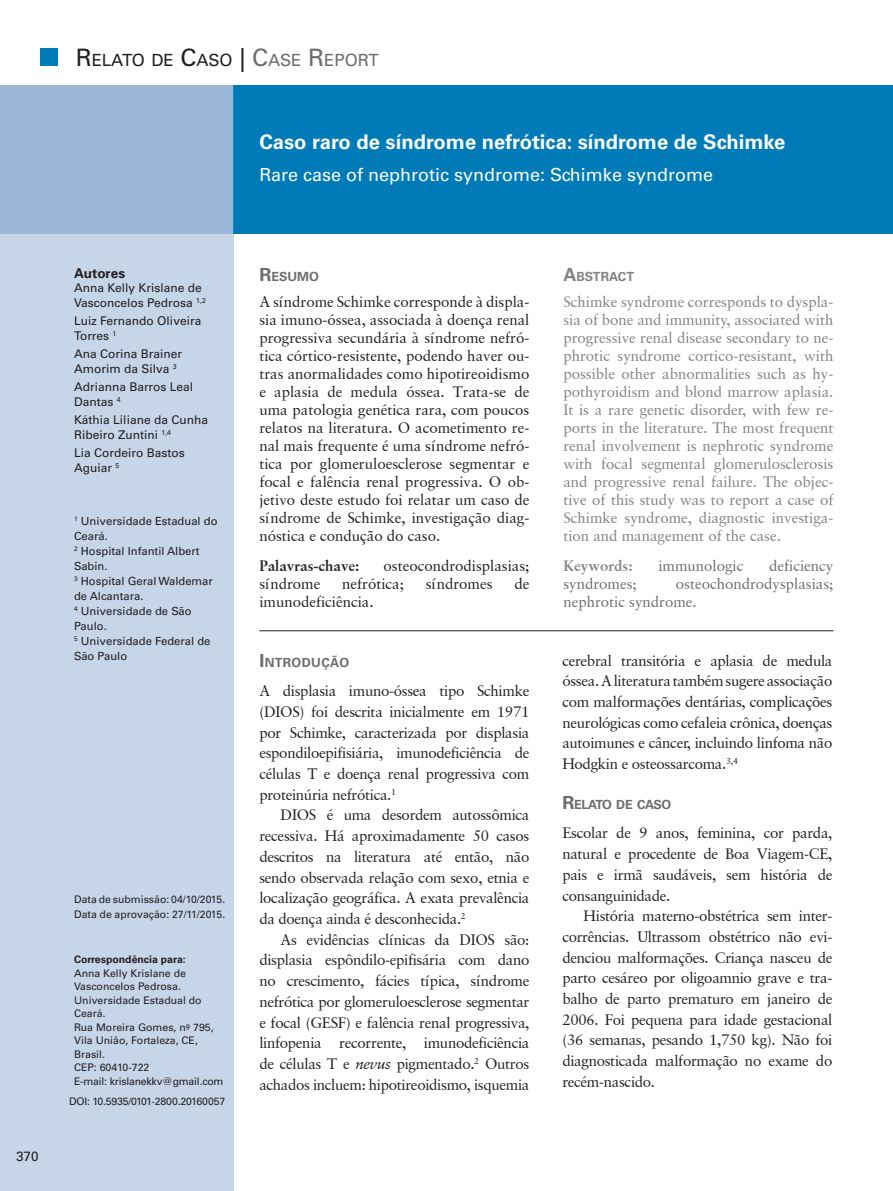
<style>
.page{position:relative;width:893px;height:1191px;background:#fff}
.page>*{position:absolute;margin:0;border:0;box-sizing:border-box;transform-origin:0 0}
.Título_Português{font:700 20.25px "Univers LT Std";color:#f9fcfc}
.Title_Inglês{font:18px "Univers LT Std";color:#f9faf8}
.t1{font:16.8px "Univers LT Std";color:#231f20}
.Texto{font:15px/20.7px "Garamond Retrospective S Si";letter-spacing:-.02em;color:#231f20;text-align:justify}
.Abstract{font:15px/18px "Garamond Retrospective S Si";color:#808285;text-align:justify}
.Resumo{font:15px/18px "Garamond Retrospective S Si";color:#231f20;text-align:justify}
.Texto_-_1º_paragráfo{font:15px/20.7px "Garamond Retrospective S Si";letter-spacing:-.02em;color:#231f20;text-align:justify}
.keywords{font:15px/18px "Garamond Retrospective S Si";color:#6c6d70}
.Palavras-chave{font:15px "Garamond Retrospective S Si";color:#231f20}
.Palavras-chave-2{font:700 15px "Garamond Retrospective S Si";color:#231f20}
.keywords-2{font:700 15px "Garamond Retrospective S Si";color:#808285}
.Tópico__Autores{font:13.5px "Univers 65 Bold";color:#231f20}
.t2{font:13.5px "Univers LT Std";color:#231f20}
.Intertítulo{font:700 12.6px "Univers LT Std";letter-spacing:-.03em;color:#6c6d70}
.Intertítulo-2{font:700 12.6px "Univers LT Std";letter-spacing:.015em;color:#6c6d70}
.Intertilulo__Resumo{font:700 12.6px "Univers LT Std";color:#808285}
.Intertilulo__Resumo-2{font:700 12.6px "Univers LT Std";color:#6c6d70}
.Nome_dos_autores{font:12px/14.4px "Univers LT Std";color:#231f20}
.Afiliações{font:11.25px/15px "Univers LT Std";color:#231f20}
.Autor_correspondente{font:10.5px/13.5px "Univers LT Std";color:#231f20}
.Autor_correspondente-2{font:10.5px "Univers LT Std";letter-spacing:-.02em;color:#231f20}
.Data_de_subs_aprova{font:10.5px "Univers LT Std";color:#231f20}
.Correspondência_para{font:700 10.5px "Univers LT Std";color:#231f20}
.s1{font-size:24px}
.s2{font-size:24px;color:#6c6d70}
.s3{color:#6c6d70}
.s4{font-family:"Calibri"}
.s5{font-size:18px}
.s6{font-style:italic}
</style>
<div class="page">
<div style="left:0;top:234px;width:234px;height:957px;background:#c7d5e9"></div>
<div style="left:234px;top:85px;width:659px;height:149px;background:#017bb7"></div>
<div style="left:0;top:85px;width:234px;height:149px;background:#9bb8d9"></div>
<div style="left:40px;top:49px;width:17px;height:17px;background:#017bb7"></div>
<hr style="left:259px;top:630px;width:574px;height:1px;background:#231f20">
<p class="t1" style="left:76px;top:50px;width:305px"><span class="s1">R</span>ELATO DE <span class="s1">C</span>ASO <span class="s1">|</span> <span class="s2">C</span><span class="s3">ASE</span> <span class="s2">R</span><span class="s3">EPORT</span></p>
<p class="Título_Português" style="left:259px;top:130px;width:527px">Caso raro de síndrome nefrótica: síndrome de Schimke</p>
<p class="Title_Inglês" style="left:259px;top:164px;width:455px">Rare case of nephrotic syndrome: Schimke syndrome</p>
<p class="Tópico__Autores" style="left:74px;top:265px;width:53px">Autores</p>
<p class="Nome_dos_autores" style="left:74px;top:281px;width:133px">Anna Kelly Krislane de<br>Vasconcelos Pedrosa <sup>1,2</sup></p>
<p class="Nome_dos_autores" style="left:74px;top:314px;width:129px">Luiz Fernando Oliveira<br>Torres <sup>1</sup></p>
<p class="Nome_dos_autores" style="left:74px;top:347px;width:110px">Ana Corina Brainer<br>Amorim da Silva <sup>3</sup></p>
<p class="Nome_dos_autores" style="left:74px;top:380px;width:120px">Adrianna Barros Leal<br>Dantas <sup>4</sup></p>
<p class="Nome_dos_autores" style="left:74px;top:413px;width:135px">Káthia Liliane da Cunha<br>Ribeiro Zuntini <sup>1,4</sup></p>
<p class="Nome_dos_autores" style="left:74px;top:446px;width:112px">Lia Cordeiro Bastos<br>Aguiar <sup>5</sup></p>
<p class="Afiliações" style="left:74px;top:513px;width:145px"><sup>1</sup> Universidade Estadual do<br>Ceará.</p>
<p class="Afiliações" style="left:74px;top:543px;width:127px"><sup>2</sup> Hospital Infantil Albert<br>Sabin.</p>
<p class="Afiliações" style="left:74px;top:573px;width:140px"><sup>3</sup> Hospital Geral Waldemar de Alcantara.</p>
<p class="Afiliações" style="left:74px;top:603px;width:119px"><sup>4</sup> Universidade de São<br>Paulo.</p>
<p class="Afiliações" style="left:74px;top:633px;width:138px"><sup>5</sup> Universidade Federal de<br>São Paulo</p>
<p class="t2" style="left:16px;top:1148px;width:24px">370</p>
<p class="Data_de_subs_aprova" style="left:74px;top:892px;width:153px">Data de submissão: 04/10/2015.</p>
<p class="Data_de_subs_aprova" style="left:74px;top:908px;width:153px">Data de aprovação: 27/11/2015.</p>
<p class="Correspondência_para" style="left:74px;top:953px;width:113px">Correspondência para:</p>
<p class="Autor_correspondente" style="left:74px;top:966px;width:113px">Anna Kelly Krislane de<br>Vasconcelos Pedrosa.</p>
<p class="Autor_correspondente" style="left:74px;top:993px;width:129px">Universidade Estadual do<br>Ceará.</p>
<p class="Autor_correspondente" style="left:74px;top:1020px;width:141px">Rua Moreira Gomes, n<span class="s4">º</span> 795,<br>Vila União, Fortaleza, CE,<br>Brasil.</p>
<p class="Autor_correspondente" style="left:74px;top:1061px;width:77px">CEP: 60410-722</p>
<p class="Autor_correspondente-2" style="left:74px;top:1074px;width:151px">E-mail: krislanekkv@gmail.com</p>
<p class="Autor_correspondente-2" style="left:69px;top:1095px;width:158px">DOI: 10.5935/0101-2800.20160057</p>
<p class="Intertilulo__Resumo-2" style="left:259px;top:269px;width:61px"><span class="s5">R</span>ESUMO</p>
<p class="Resumo" style="left:259px;top:293px;width:272px">A síndrome Schimke corresponde à displa&shy;sia imuno-óssea, associada à doença renal progressiva secundária à síndrome nefró&shy;tica córtico-resistente, podendo haver ou&shy;tras anormalidades como hipotireoidismo e aplasia de medula óssea. Trata-se de uma patologia genética rara, com poucos relatos na literatura. O acometimento re&shy;nal mais frequente é uma síndrome nefró&shy;tica por glomeruloesclerose segmentar e focal e falência renal progressiva. O ob&shy;jetivo deste estudo foi relatar um caso de síndrome de Schimke, investigação diag&shy;nóstica e condução do caso.</p>
<p class="Palavras-chave-2" style="left:259px;top:556px;width:102px">Palavras-chave:</p>
<p class="Palavras-chave" style="left:383px;top:556px;width:147px">osteocondrodisplasias;</p>
<p class="Palavras-chave" style="left:259px;top:574px;width:62px">síndrome</p>
<p class="Palavras-chave" style="left:342px;top:574px;width:63px">nefrótica;</p>
<p class="Palavras-chave" style="left:426px;top:574px;width:68px">síndromes</p>
<p class="Palavras-chave" style="left:514px;top:574px;width:16px">de</p>
<p class="Palavras-chave" style="left:259px;top:592px;width:116px">imunodeficiência.</p>
<p class="Intertítulo-2" style="left:259px;top:655px;width:91px"><span class="s5">I</span>NTRODUÇÃO</p>
<p class="Texto_-_1º_paragráfo" style="left:259px;top:680px;width:272px">A displasia imuno-óssea tipo Schimke (DIOS) foi descrita inicialmente em 1971 por Schimke, caracterizada por displasia espondiloepifisiária, imunodeficiência de células T e doença renal progressiva com proteinúria nefrótica.<sup>1</sup></p>
<p class="Texto" style="left:259px;top:804px;width:272px;text-indent:21px">DIOS é uma desordem autossômica recessiva. Há aproximadamente 50 casos descritos na literatura até então, não sendo observada relação com sexo, etnia e localização geográfica. A exata prevalência da doença ainda é desconhecida.<sup>2</sup></p>
<p class="Texto" style="left:259px;top:929px;width:272px;text-indent:21px">As evidências clínicas da DIOS são: displasia espôndilo-epifisária com dano no crescimento, fácies típica, síndrome nefrótica por glomeruloesclerose segmentar e focal (GESF) e falência renal progressiva, linfopenia recorrente, imunodeficiência de células T e <span class="s6">nevus</span> pigmentado.<sup>2</sup> Outros achados incluem: hipotireoidismo, isquemia</p>
<p class="Intertilulo__Resumo" style="left:563px;top:269px;width:72px"><span class="s5">A</span>BSTRACT</p>
<p class="Abstract" style="left:563px;top:293px;width:272px">Schimke syndrome corresponds to dyspla&shy;sia of bone and immunity, associated with progressive renal disease secondary to ne&shy;phrotic syndrome cortico-resistant, with possible other abnormalities such as hy&shy;pothyroidism and blond marrow aplasia.<br>It is a rare genetic disorder, with few re&shy;ports in the literature. The most frequent renal involvement is nephrotic syndrome with focal segmental glomerulosclerosis and progressive renal failure. The objec&shy;tive of this study was to report a case of Schimke syndrome, diagnostic investiga&shy;tion and management of the case.</p>
<p class="keywords-2" style="left:563px;top:556px;width:71px">Keywords:</p>
<p class="keywords" style="left:658px;top:556px;width:86px">immunologic</p>
<p class="keywords" style="left:769px;top:556px;width:66px">deficiency</p>
<p class="keywords" style="left:563px;top:574px;width:75px">syndromes;</p>
<p class="keywords" style="left:563px;top:574px;width:271px;text-indent:112px">osteochondrodysplasias; nephrotic syndrome.</p>
<p class="Texto" style="left:562px;top:650px;width:272px">cerebral transitória e aplasia de medula óssea. A literatura também sugere associação com malformações dentárias, complicações neurológicas como cefaleia crônica, doenças autoimunes e câncer, incluindo linfoma não Hodgkin e osteossarcoma.<sup>3,4</sup></p>
<p class="Intertítulo" style="left:562px;top:797px;width:110px"><span class="s5">R</span>ELATO DE CASO</p>
<p class="Texto_-_1º_paragráfo" style="left:562px;top:822px;width:272px">Escolar de 9 anos, feminina, cor parda, natural e procedente de Boa Viagem-CE, pais e irmã saudáveis, sem história de consanguinidade.</p>
<p class="Texto" style="left:562px;top:905px;width:272px;text-indent:21px">História materno-obstétrica sem inter&shy;corrências. Ultrassom obstétrico não evi&shy;denciou malformações. Criança nasceu de parto cesáreo por oligoamnio grave e tra&shy;balho de parto prematuro em janeiro de 2006. Foi pequena para idade gestacional (36 semanas, pesando 1,750 kg). Não foi diagnosticada malformação no exame do recém-nascido.</p>
</div>
